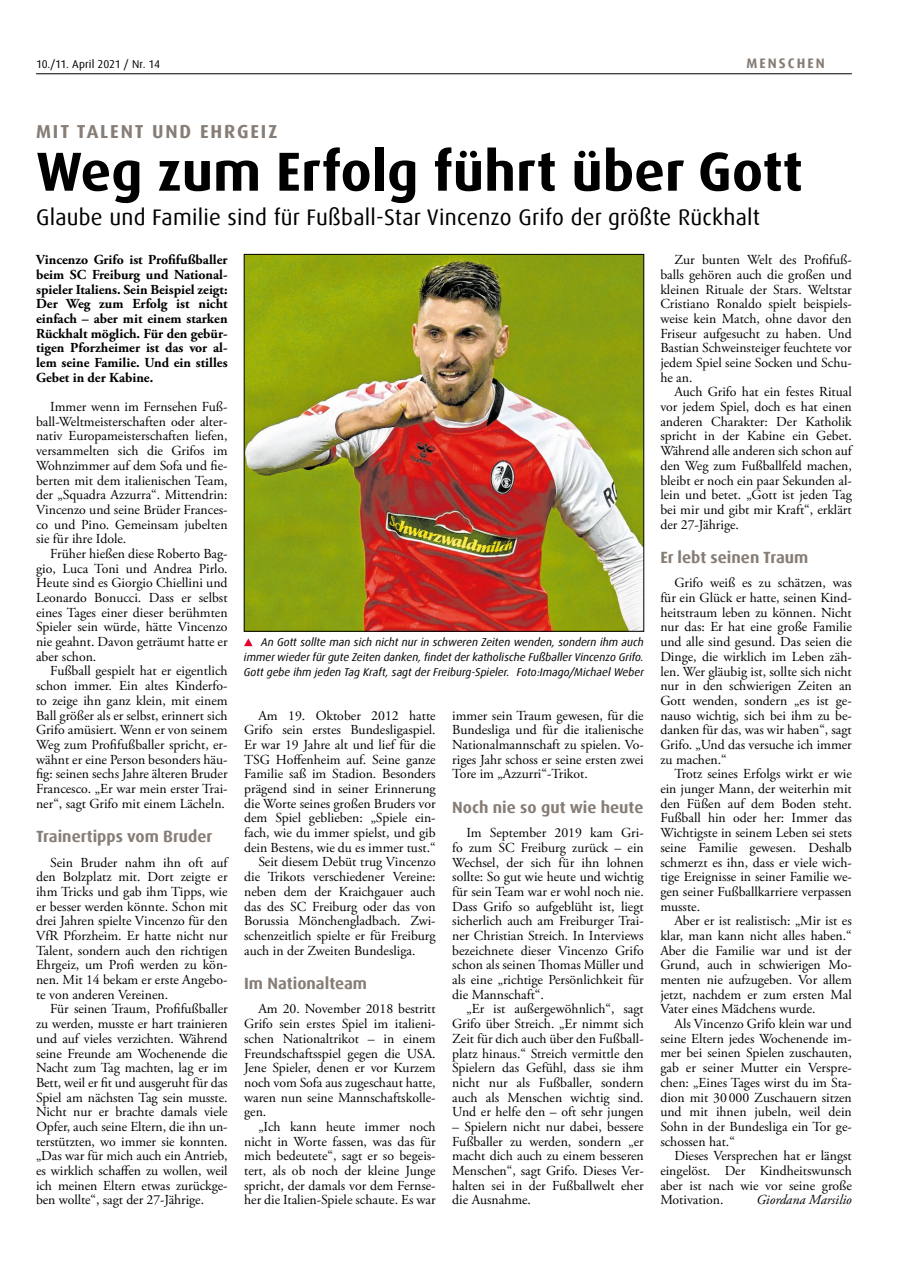
<style>
.page{position:relative;width:908px;height:1276px;background:#fff}
.page>*{position:absolute;margin:0;border:0;box-sizing:border-box;transform-origin:0 0}
.t1{font:700 55px "Dax Offc Pro";color:#000}
.t2{font:22.5px "Dax Offc Pro";letter-spacing:.01em;color:#000}
.t3{font:700 18.75px "Dax Offc Pro";letter-spacing:.1em;color:#867d76}
.t4{font:700 16.25px "Dax Offc Pro";color:#867d76}
.t5{font:13.75px/14.6px "Adobe Garamond Pro";color:#000;text-align:justify}
.t6{font:700 13.75px/14.6px "Adobe Garamond Pro";color:#000;text-align:justify}
.t7{font:italic 13.75px "Adobe Garamond Pro";color:#000}
.t8{font:700 13.75px "Dax Offc Pro";letter-spacing:.15em;color:#867d76}
.t9{font:italic 11.25px/14.8px "Dax Offc Pro";color:#000;text-align:justify}
.t10{font:11.25px "Dax Offc Pro";letter-spacing:-.01em;color:#000}
</style>
<div class="page">
<hr style="left:36px;top:74px;width:815px;height:1px;background:#000">
<img style="left:246px;top:256px;width:395px;height:373px">
<div style="left:244px;top:254px;width:399px;height:377px;border:1px solid #000"></div>
<svg style="left:244px;top:638px;width:8px;height:8px"></svg>
<p class="t10" style="left:36px;top:57px;width:125px">10./11. April 2021 / Nr. 14</p>
<p class="t8" style="left:746px;top:55px;width:80px">MENSCHEN</p>
<h3 class="t3" style="left:36px;top:120px;width:243px">MIT TALENT UND EHRGEIZ</h3>
<h1 class="t1" style="left:36px;top:136px;width:767px">Weg zum Erfolg führt über Gott</h1>
<h2 class="t2" style="left:36px;top:203px;width:725px">Glaube und Familie sind für Fußball-Star Vincenzo Grifo der größte Rückhalt</h2>
<p class="t6" style="left:36px;top:253px;width:193px">Vincenzo Grifo ist Profifußballer beim SC Freiburg und National&shy;spieler Italiens. Sein Beispiel zeigt:<br>Der Weg zum Erfolg ist nicht einfach – aber mit einem starken Rückhalt möglich. Für den gebür&shy;tigen Pforzheimer ist das vor al&shy;lem seine Familie. Und ein stilles Gebet in der Kabine.</p>
<p class="t5" style="left:36px;top:400px;width:193px;text-indent:14px">Immer wenn im Fernsehen Fuß&shy;ball-Weltmeisterschaften oder alter&shy;nativ Europameisterschaften liefen, versammelten sich die Grifos im Wohnzimmer auf dem Sofa und fie&shy;berten mit dem italienischen Team, der „Squadra Azzurra“. Mittendrin:<br>Vincenzo und seine Brüder Frances&shy;co und Pino. Gemeinsam jubelten sie für ihre Idole.</p>
<p class="t5" style="left:36px;top:547px;width:193px;text-indent:14px">Früher hießen diese Roberto Bag&shy;gio, Luca Toni und Andrea Pirlo.<br>Heute sind es Giorgio Chiellini und Leonardo Bonucci. Dass er selbst eines Tages einer dieser berühmten Spieler sein würde, hätte Vincenzo nie geahnt. Davon geträumt hatte er aber schon.</p>
<p class="t5" style="left:36px;top:664px;width:193px;text-indent:14px">Fußball gespielt hat er eigentlich schon immer. Ein altes Kinderfo&shy;to zeige ihn ganz klein, mit einem Ball größer als er selbst, erinnert sich Grifo amüsiert. Wenn er von seinem Weg zum Profifußballer spricht, er&shy;wähnt er eine Person besonders häu&shy;fig: seinen sechs Jahre älteren Bruder Francesco. „Er war mein erster Trai&shy;ner“, sagt Grifo mit einem Lächeln.</p>
<p class="t4" style="left:36px;top:826px;width:178px">Trainertipps vom Bruder</p>
<p class="t5" style="left:36px;top:855px;width:193px;text-indent:14px">Sein Bruder nahm ihn oft auf den Bolzplatz mit. Dort zeigte er ihm Tricks und gab ihm Tipps, wie er besser werden könnte. Schon mit drei Jahren spielte Vincenzo für den VfR Pforzheim. Er hatte nicht nur Talent, sondern auch den richtigen Ehrgeiz, um Profi werden zu kön&shy;nen. Mit 14 bekam er erste Angebo&shy;te von anderen Vereinen.</p>
<p class="t5" style="left:36px;top:1002px;width:193px;text-indent:14px">Für seinen Traum, Profifußballer zu werden, musste er hart trainieren und auf vieles verzichten. Während seine Freunde am Wochenende die Nacht zum Tag machten, lag er im Bett, weil er fit und ausgeruht für das Spiel am nächsten Tag sein musste.<br>Nicht nur er brachte damals viele Opfer, auch seine Eltern, die ihn un&shy;terstützten, wo immer sie konnten. „Das war für mich auch ein Antrieb, es wirklich schaffen zu wollen, weil ich meinen Eltern etwas zurückge&shy;ben wollte“, sagt der 27-Jährige.</p>
<p class="t9" style="left:244px;top:635px;width:401px;text-indent:17px">An Gott sollte man sich nicht nur in schweren Zeiten wenden, sondern ihm auch immer wieder für gute Zeiten danken, findet der katholische Fußballer Vincenzo Grifo.<br>Gott gebe ihm jeden Tag Kraft, sagt der Freiburg-Spieler. Foto:Imago/Michael Weber</p>
<p class="t5" style="left:258px;top:708px;width:179px">Am 19. Oktober 2012 hatte</p>
<p class="t5" style="left:244px;top:723px;width:193px">Grifo sein erstes Bundesligaspiel.</p>
<p class="t5" style="left:244px;top:738px;width:193px">Er war 19 Jahre alt und lief für die</p>
<p class="t5" style="left:244px;top:752px;width:193px">TSG Hoffenheim auf. Seine ganze</p>
<p class="t5" style="left:244px;top:767px;width:193px">Familie saß im Stadion. Besonders</p>
<p class="t5" style="left:244px;top:782px;width:193px">prägend sind in seiner Erinnerung</p>
<p class="t5" style="left:244px;top:796px;width:193px">die Worte seines großen Bruders vor</p>
<p class="t5" style="left:244px;top:811px;width:193px">dem Spiel geblieben: „Spiele ein-</p>
<p class="t5" style="left:244px;top:826px;width:193px">fach, wie du immer spielst, und gib</p>
<p class="t5" style="left:244px;top:840px;width:193px">dein Bestens, wie du es immer tust.“</p>
<p class="t5" style="left:258px;top:855px;width:179px">Seit diesem Debüt trug Vincenzo</p>
<p class="t5" style="left:244px;top:870px;width:193px">die Trikots verschiedener Vereine:</p>
<p class="t5" style="left:244px;top:884px;width:193px">neben dem der Kraichgauer auch</p>
<p class="t5" style="left:244px;top:899px;width:193px">das des SC Freiburg oder das von</p>
<p class="t5" style="left:244px;top:914px;width:193px">Borussia Mönchengladbach. Zwi-</p>
<p class="t5" style="left:244px;top:928px;width:193px">schenzeitlich spielte er für Freiburg</p>
<p class="t5" style="left:244px;top:943px;width:173px">auch in der Zweiten Bundesliga.</p>
<p class="t4" style="left:244px;top:973px;width:124px">Im Nationalteam</p>
<p class="t5" style="left:244px;top:1002px;width:193px;text-indent:14px">Am 20. November 2018 bestritt Grifo sein erstes Spiel im italieni&shy;schen Nationaltrikot – in einem Freundschaftsspiel gegen die USA.<br>Jene Spieler, denen er vor Kurzem noch vom Sofa aus zugeschaut hatte, waren nun seine Mannschaftskolle&shy;gen.</p>
<p class="t5" style="left:244px;top:1119px;width:193px;text-indent:14px">„Ich kann heute immer noch nicht in Worte fassen, was das für mich bedeutete“, sagt er so begeis&shy;tert, als ob noch der kleine Junge spricht, der damals vor dem Fernse&shy;her die Italien-Spiele schaute. Es war</p>
<p class="t5" style="left:452px;top:708px;width:193px">immer sein Traum gewesen, für die Bundesliga und für die italienische Nationalmannschaft zu spielen. Vo&shy;riges Jahr schoss er seine ersten zwei Tore im „Azzurri“-Trikot.</p>
<p class="t4" style="left:452px;top:797px;width:193px">Noch nie so gut wie heute</p>
<p class="t5" style="left:452px;top:826px;width:193px;text-indent:14px">Im September 2019 kam Gri&shy;fo zum SC Freiburg zurück – ein Wechsel, der sich für ihn lohnen sollte: So gut wie heute und wichtig für sein Team war er wohl noch nie.<br>Dass Grifo so aufgeblüht ist, liegt sicherlich auch am Freiburger Trai&shy;ner Christian Streich. In Interviews bezeichnete dieser Vincenzo Grifo schon als seinen Thomas Müller und als eine „richtige Persönlichkeit für die Mannschaft“.</p>
<p class="t5" style="left:452px;top:1002px;width:193px;text-indent:14px">„Er ist außergewöhnlich“, sagt Grifo über Streich. „Er nimmt sich Zeit für dich auch über den Fußball&shy;platz hinaus.“ Streich vermittle den Spielern das Gefühl, dass sie ihm nicht nur als Fußballer, sondern auch als Menschen wichtig sind.<br>Und er helfe den – oft sehr jungen</p>
<p class="t5" style="left:452px;top:1119px;width:193px">– Spielern nicht nur dabei, bessere Fußballer zu werden, sondern „er macht dich auch zu einem besseren Menschen“, sagt Grifo. Dieses Ver&shy;halten sei in der Fußballwelt eher die Ausnahme.</p>
<p class="t5" style="left:660px;top:253px;width:193px;text-indent:14px">Zur bunten Welt des Profifuß&shy;balls gehören auch die großen und kleinen Rituale der Stars. Weltstar Cristiano Ronaldo spielt beispiels&shy;weise kein Match, ohne davor den Friseur aufgesucht zu haben. Und Bastian Schweinsteiger feuchtete vor jedem Spiel seine Socken und Schu&shy;he an.</p>
<p class="t5" style="left:660px;top:385px;width:193px;text-indent:14px">Auch Grifo hat ein festes Ritual vor jedem Spiel, doch es hat einen anderen Charakter: Der Katholik spricht in der Kabine ein Gebet.<br>Während alle anderen sich schon auf den Weg zum Fußballfeld machen, bleibt er noch ein paar Sekunden al&shy;lein und betet. „Gott ist jeden Tag bei mir und gibt mir Kraft“, erklärt der 27-Jährige.</p>
<p class="t4" style="left:660px;top:547px;width:149px">Er lebt seinen Traum</p>
<p class="t5" style="left:660px;top:576px;width:193px;text-indent:14px">Grifo weiß es zu schätzen, was für ein Glück er hatte, seinen Kind&shy;heitstraum leben zu können. Nicht nur das: Er hat eine große Familie und alle sind gesund. Das seien die Dinge, die wirklich im Leben zäh&shy;len. Wer gläubig ist, sollte sich nicht nur in den schwierigen Zeiten an Gott wenden, sondern „es ist ge&shy;nauso wichtig, sich bei ihm zu be&shy;danken für das, was wir haben“, sagt Grifo. „Und das versuche ich immer zu machen.“</p>
<p class="t5" style="left:660px;top:767px;width:193px;text-indent:14px">Trotz seines Erfolgs wirkt er wie ein junger Mann, der weiterhin mit den Füßen auf dem Boden steht.<br>Fußball hin oder her: Immer das Wichtigste in seinem Leben sei stets seine Familie gewesen. Deshalb schmerzt es ihn, dass er viele wich&shy;tige Ereignisse in seiner Familie we&shy;gen seiner Fußballkarriere verpassen musste.</p>
<p class="t5" style="left:660px;top:914px;width:193px;text-indent:14px">Aber er ist realistisch: „Mir ist es klar, man kann nicht alles haben.“ Aber die Familie war und ist der Grund, auch in schwierigen Mo&shy;menten nie aufzugeben. Vor allem jetzt, nachdem er zum ersten Mal Vater eines Mädchens wurde.</p>
<p class="t5" style="left:660px;top:1017px;width:193px;text-indent:14px">Als Vincenzo Grifo klein war und seine Eltern jedes Wochenende im&shy;mer bei seinen Spielen zuschauten, gab er seiner Mutter ein Verspre&shy;chen: „Eines Tages wirst du im Sta&shy;dion mit 30 000 Zuschauern sitzen und mit ihnen jubeln, weil dein Sohn in der Bundesliga ein Tor ge&shy;schossen hat.“</p>
<p class="t5" style="left:660px;top:1149px;width:193px;text-indent:14px">Dieses Versprechen hat er längst eingelöst. Der Kindheitswunsch aber ist nach wie vor seine große Motivation.</p>
<p class="t7" style="left:756px;top:1191px;width:97px">Giordana Marsilio</p>
</div>
